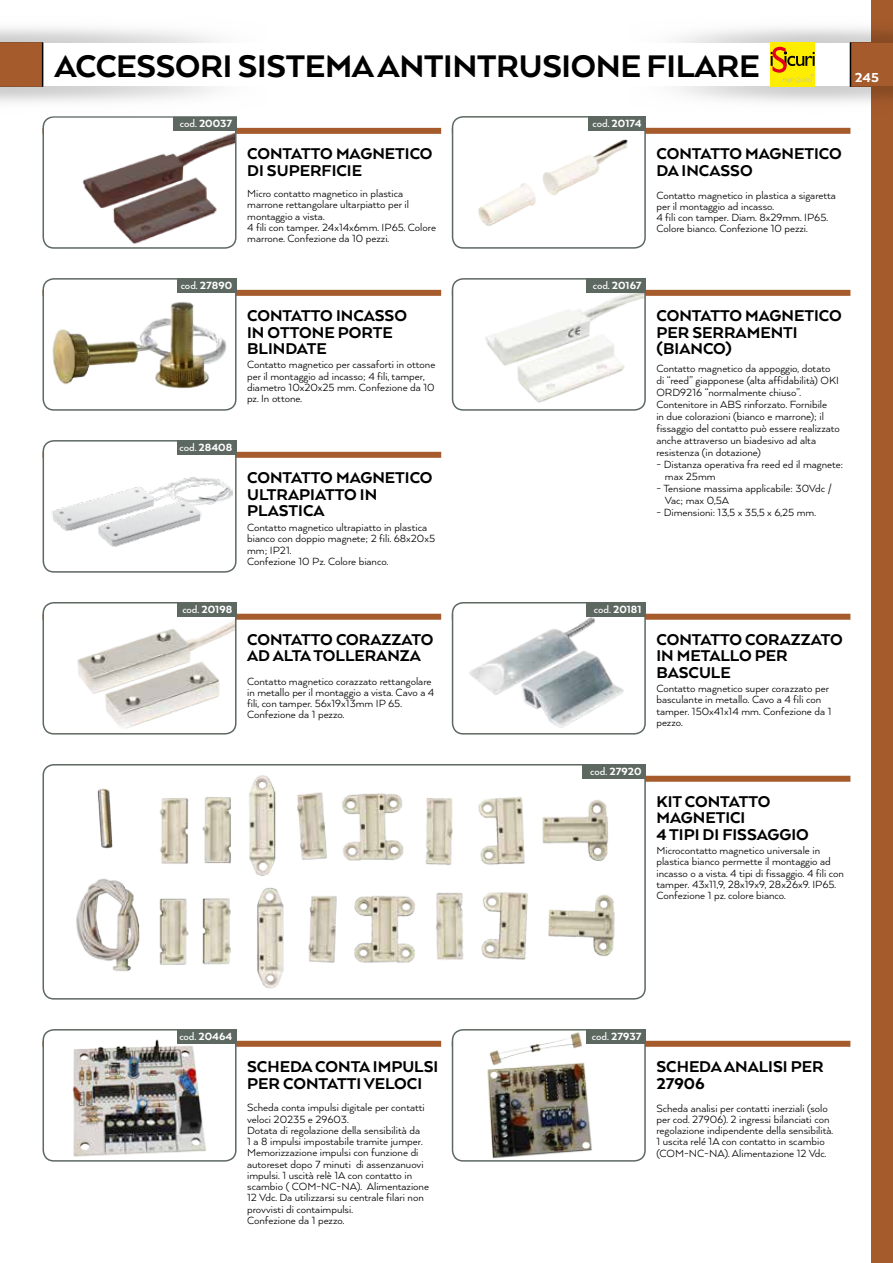
<style>
.page{position:relative;width:893px;height:1263px;background:#fff}
.page>*{position:absolute;margin:0;border:0;box-sizing:border-box;transform-origin:0 0}
.t1{font:800 36px "Arquitecta";letter-spacing:-.01em;color:#000}
.t2{font:800 18px/16.5px "Arquitecta";color:#000}
.t3{font:800 15px "Arquitecta";color:#fff}
.t4{font:12px/11.2px "Arquitecta";color:#000}
.t5{font:800 12px "Arquitecta";color:#fff}
.s1{font-weight:500}
</style>
<div class="page">
<div style="left:43px;top:128px;width:398px;height:6px;background:#a55b2c"></div>
<div style="left:43px;top:117px;width:193px;height:131px;background:#fff;border-radius:11px"></div>
<img style="left:82px;top:133px;width:152px;height:113px">
<div style="left:43px;top:116px;width:194px;height:133px;border:2px solid #5d6861;border-radius:11px"></div>
<div style="left:173px;top:116px;width:64px;height:15px;background:#5d6861"></div>
<div style="left:452px;top:290px;width:398px;height:6px;background:#a55b2c"></div>
<div style="left:453px;top:279px;width:192px;height:131px;background:#fff;border-radius:11px"></div>
<img style="left:485px;top:293px;width:158px;height:115px">
<div style="left:452px;top:278px;width:194px;height:133px;border:2px solid #5d6861;border-radius:11px"></div>
<div style="left:586px;top:278px;width:60px;height:15px;background:#5d6861"></div>
<div style="left:452px;top:128px;width:398px;height:6px;background:#a55b2c"></div>
<div style="left:453px;top:117px;width:192px;height:131px;background:#fff;border-radius:11px"></div>
<img style="left:478px;top:139px;width:150px;height:87px">
<div style="left:452px;top:116px;width:194px;height:133px;border:2px solid #5d6861;border-radius:11px"></div>
<div style="left:588px;top:116px;width:58px;height:15px;background:#5d6861"></div>
<div style="left:452px;top:614px;width:398px;height:6px;background:#a55b2c"></div>
<div style="left:453px;top:603px;width:192px;height:131px;background:#fff;border-radius:11px"></div>
<img style="left:455px;top:603px;width:169px;height:131px">
<div style="left:452px;top:602px;width:194px;height:132px;border:2px solid #5d6861;border-radius:11px"></div>
<div style="left:586px;top:602px;width:60px;height:15px;background:#5d6861"></div>
<div style="left:43px;top:614px;width:398px;height:6px;background:#a55b2c"></div>
<div style="left:43px;top:603px;width:193px;height:131px;background:#fff;border-radius:11px"></div>
<img style="left:77px;top:620px;width:158px;height:114px">
<div style="left:43px;top:602px;width:194px;height:132px;border:2px solid #5d6861;border-radius:11px"></div>
<div style="left:177px;top:602px;width:60px;height:15px;background:#5d6861"></div>
<div style="left:872px;top:0;width:21px;height:1263px;background:#a55b2c"></div>
<div style="left:0;top:43px;width:43px;height:44px;background:#a55b2c"></div>
<div style="left:850px;top:43px;width:43px;height:44px;background:#a55b2c"></div>
<img style="left:678px;top:87px;width:215px;height:29px">
<img style="left:0;top:28px;width:215px;height:15px">
<img style="left:678px;top:13px;width:215px;height:30px">
<hr style="left:42px;top:43px;width:1px;height:44px;background:#000">
<hr style="left:850px;top:43px;width:1px;height:44px;background:#000">
<div style="left:43px;top:290px;width:398px;height:6px;background:#a55b2c"></div>
<div style="left:43px;top:279px;width:193px;height:131px;background:#fff;border-radius:11px"></div>
<img style="left:52px;top:302px;width:174px;height:87px">
<div style="left:43px;top:278px;width:194px;height:133px;border:2px solid #5d6861;border-radius:11px"></div>
<div style="left:177px;top:278px;width:60px;height:15px;background:#5d6861"></div>
<div style="left:452px;top:776px;width:398px;height:6px;background:#a55b2c"></div>
<div style="left:43px;top:765px;width:602px;height:234px;background:#fff;border-radius:11px"></div>
<img style="left:76px;top:775px;width:539px;height:214px">
<div style="left:43px;top:764px;width:603px;height:235px;border:2px solid #5d6861;border-radius:11px"></div>
<div style="left:582px;top:764px;width:64px;height:15px;background:#5d6861"></div>
<div style="left:43px;top:452px;width:398px;height:6px;background:#a55b2c"></div>
<div style="left:43px;top:441px;width:193px;height:131px;background:#fff;border-radius:11px"></div>
<img style="left:51px;top:477px;width:181px;height:70px">
<div style="left:43px;top:440px;width:194px;height:133px;border:2px solid #5d6861;border-radius:11px"></div>
<div style="left:177px;top:440px;width:60px;height:15px;background:#5d6861"></div>
<div style="left:452px;top:1041px;width:398px;height:6px;background:#a55b2c"></div>
<div style="left:452px;top:1030px;width:193px;height:131px;background:#fff;border-radius:11px"></div>
<img style="left:487px;top:1032px;width:105px;height:126px">
<div style="left:452px;top:1029px;width:194px;height:132px;border:2px solid #5d6861;border-radius:11px"></div>
<div style="left:586px;top:1029px;width:60px;height:15px;background:#5d6861"></div>
<div style="left:43px;top:1041px;width:398px;height:6px;background:#a55b2c"></div>
<div style="left:43px;top:1030px;width:193px;height:131px;background:#fff;border-radius:11px"></div>
<img style="left:72px;top:1039px;width:135px;height:118px">
<div style="left:43px;top:1029px;width:194px;height:132px;border:2px solid #5d6861;border-radius:11px"></div>
<div style="left:177px;top:1029px;width:60px;height:15px;background:#5d6861"></div>
<div style="left:771px;top:43px;width:44px;height:44px;background:#ffed00"></div>
<svg style="left:770px;top:47px;width:45px;height:36px"></svg>
<h1 class="t1" style="left:55px;top:43px;width:707px">ACCESSORI SISTEMA ANTINTRUSIONE FILARE</h1>
<p class="t3" style="left:855px;top:68px;width:26px">245</p>
<p class="t5" style="left:180px;top:116px;width:54px"><span class="s1">cod.</span> 20037</p>
<p class="t5" style="left:181px;top:278px;width:53px"><span class="s1">cod.</span> 27890</p>
<h2 class="t2" style="left:247px;top:145px;width:187px">CONTATTO MAGNETICO<br>DI SUPERFICIE</h2>
<p class="t4" style="left:247px;top:187px;width:190px">Micro contatto magnetico in plastica marrone rettangolare ultarpiatto per il montaggio a vista.<br>4 fili con tamper. 24x14x6mm. IP65. Colore marrone. Confezione da 10 pezzi.</p>
<h2 class="t2" style="left:247px;top:307px;width:161px">CONTATTO INCASSO<br>IN OTTONE PORTE<br>BLINDATE</h2>
<p class="t4" style="left:247px;top:359px;width:190px">Contatto magnetico per cassaforti in ottone per il montaggio ad incasso; 4 fili, tamper, diametro 10x20x25 mm. Confezione da 10 pz. In ottone.</p>
<p class="t5" style="left:179px;top:440px;width:54px"><span class="s1">cod.</span> 28408</p>
<h2 class="t2" style="left:247px;top:469px;width:187px">CONTATTO MAGNETICO<br>ULTRAPIATTO IN<br>PLASTICA</h2>
<p class="t4" style="left:247px;top:521px;width:189px">Contatto magnetico ultrapiatto in plastica bianco con doppio magnete; 2 fili. 68x20x5 mm; IP21.<br>Confezione 10 Pz. Colore bianco.</p>
<p class="t5" style="left:592px;top:116px;width:51px"><span class="s1">cod.</span> 20174</p>
<h2 class="t2" style="left:656px;top:145px;width:187px">CONTATTO MAGNETICO<br>DA INCASSO</h2>
<p class="t4" style="left:656px;top:189px;width:181px">Contatto magnetico in plastica a sigaretta per il montaggio ad incasso.<br>4 fili con tamper. Diam. 8x29mm. IP65.<br>Colore bianco. Confezione 10 pezzi.</p>
<p class="t5" style="left:593px;top:278px;width:50px"><span class="s1">cod.</span> 20167</p>
<h2 class="t2" style="left:656px;top:307px;width:187px">CONTATTO MAGNETICO<br>PER SERRAMENTI (BIANCO)</h2>
<p class="t4" style="left:656px;top:362px;width:185px;line-height:12px">Contatto magnetico da appoggio, dotato di “reed” giapponese (alta affidabilità) OKI ORD9216 “normalmente chiuso”.<br>Contenitore in ABS rinforzato. Fornibile<br>in due colorazioni (bianco e marrone); il fissaggio del contatto può essere realizzato anche attraverso un biadesivo ad alta resistenza (in dotazione)</p>
<p class="t4" style="left:665px;top:458px;width:180px;line-height:12px;text-indent:-9px">- Distanza operativa fra reed ed il magnete: max 25mm</p>
<p class="t4" style="left:665px;top:482px;width:169px;line-height:12px;text-indent:-9px">- Tensione massima applicabile: 30Vdc /<br>Vac; max 0,5A</p>
<p class="t4" style="left:656px;top:507px;width:161px">- Dimensioni: 13,5 x 35,5 x 6,25 mm.</p>
<p class="t5" style="left:182px;top:602px;width:51px"><span class="s1">cod.</span> 20198</p>
<h2 class="t2" style="left:247px;top:631px;width:188px">CONTATTO CORAZZATO<br>AD ALTA TOLLERANZA</h2>
<p class="t4" style="left:247px;top:675px;width:189px">Contatto magnetico corazzato rettangolare in metallo per il montaggio a vista. Cavo a 4 fili, con tamper. 56x19x13mm IP 65.<br>Confezione da 1 pezzo.</p>
<p class="t5" style="left:594px;top:602px;width:49px"><span class="s1">cod.</span> 20181</p>
<h2 class="t2" style="left:656px;top:631px;width:188px">CONTATTO CORAZZATO<br>IN METALLO PER<br>BASCULE</h2>
<p class="t4" style="left:656px;top:682px;width:177px">Contatto magnetico super corazzato per basculante in metallo. Cavo a 4 fili con tamper. 150x41x14 mm. Confezione da 1 pezzo.</p>
<p class="t5" style="left:590px;top:764px;width:53px"><span class="s1">cod.</span> 27920</p>
<h2 class="t2" style="left:656px;top:793px;width:154px">KIT CONTATTO<br>MAGNETICI<br>4 TIPI DI FISSAGGIO</h2>
<p class="t4" style="left:656px;top:844px;width:189px">Microcontatto magnetico universale in plastica bianco permette il montaggio ad incasso o a vista. 4 tipi di fissaggio. 4 fili con tamper. 43x11,9, 28x19x9, 28x26x9. IP65.<br>Confezione 1 pz. colore bianco.</p>
<p class="t5" style="left:179px;top:1029px;width:54px"><span class="s1">cod.</span> 20464</p>
<h2 class="t2" style="left:247px;top:1058px;width:193px">SCHEDA CONTA IMPULSI<br>PER CONTATTI VELOCI</h2>
<p class="t4" style="left:247px;top:1102px;width:183px">Scheda conta impulsi digitale per contatti veloci 20235 e 29603.<br>Dotata di regolazione della sensibilità da<br>1 a 8 impulsi impostabile tramite jumper.<br>Memorizzazione impulsi con funzione di autoreset dopo 7 minuti di assenzanuovi impulsi. 1 uscità relè 1A con contatto in scambio ( COM-NC-NA). Alimentazione 12 Vdc. Da utilizzarsi su centrale filari non provvisti di contaimpulsi.<br>Confezione da 1 pezzo.</p>
<p class="t5" style="left:592px;top:1029px;width:51px"><span class="s1">cod.</span> 27937</p>
<h2 class="t2" style="left:656px;top:1058px;width:169px">SCHEDA ANALISI PER<br>27906</h2>
<p class="t4" style="left:656px;top:1102px;width:178px">Scheda analisi per contatti inerziali (solo per cod. 27906). 2 ingressi bilanciati con regolazione indipendente della sensibilità.<br>1 uscita relé 1A con contatto in scambio (COM-NC-NA). Alimentazione 12 Vdc.</p>
</div>
